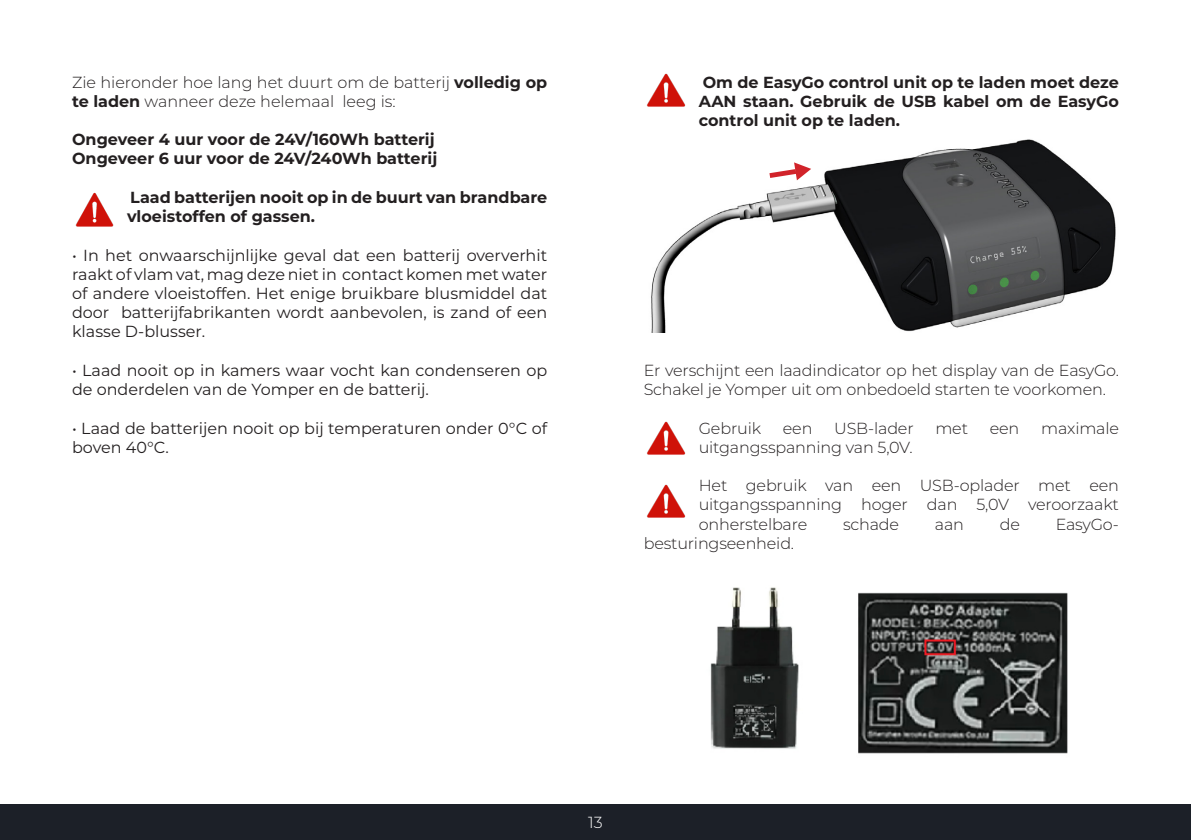
<style>
.page{position:relative;width:1191px;height:840px;background:#fff}
.page>*{position:absolute;margin:0;border:0;box-sizing:border-box;transform-origin:0 0}
.t1{font:300 16px/19.2px "Montserrat";letter-spacing:-.01em;color:#231f20}
.t2{font:16px/19.2px "Montserrat";color:#231f20}
.t3{font:700 16px/19.2px "Montserrat";color:#231f20}
.t4{font:300 16px "Montserrat";color:#fff}
.s1{font-weight:700}
</style>
<div class="page">
<div style="left:0;top:803px;width:1191px;height:36px;background:#1c2028"></div>
<img style="left:75px;top:192px;width:39px;height:35px">
<img style="left:647px;top:73px;width:39px;height:34px">
<img style="left:647px;top:421px;width:39px;height:34px">
<img style="left:651px;top:139px;width:465px;height:193px">
<svg style="left:764px;top:162px;width:47px;height:19px"></svg>
<img style="left:710px;top:587px;width:358px;height:167px">
<img style="left:647px;top:484px;width:39px;height:33px">
<p class="t1" style="left:72px;top:72px;width:477px">Zie hieronder hoe lang het duurt om de batterij <span class="s1">volledig op te laden</span> wanneer deze helemaal leeg is:</p>
<p class="t3" style="left:72px;top:129px;width:364px">Ongeveer 4 uur voor de 24V/160Wh batterij</p>
<p class="t3" style="left:72px;top:148px;width:367px">Ongeveer 6 uur voor de 24V/240Wh batterij</p>
<p class="t3" style="left:127px;top:187px;width:422px">Laad batterijen nooit op in de buurt van brandbare vloeistoffen of gassen.</p>
<p class="t2" style="left:72px;top:244px;width:477px;text-align:justify">• In het onwaarschijnlijke geval dat een batterij oververhit raakt of vlam vat, mag deze niet in contact komen met water of andere vloeistoffen. Het enige bruikbare blusmiddel dat door batterijfabrikanten wordt aanbevolen, is zand of een klasse D-blusser.</p>
<p class="t2" style="left:72px;top:360px;width:477px">• Laad nooit op in kamers waar vocht kan condenseren op de onderdelen van de Yomper en de batterij.</p>
<p class="t2" style="left:72px;top:417px;width:477px">• Laad de batterijen nooit op bij temperaturen onder 0°C of boven 40°C.</p>
<p class="t3" style="left:698px;top:71px;width:422px;text-align:justify">Om de EasyGo control unit op te laden moet deze AAN staan. Gebruik de USB kabel om de EasyGo control unit op te laden.</p>
<p class="t1" style="left:643px;top:360px;width:477px">Er verschijnt een laadindicator op het display van de EasyGo.<br>Schakel je Yomper uit om onbedoeld starten te voorkomen.</p>
<p class="t1" style="left:698px;top:417px;width:64px">Gebruik</p>
<p class="t1" style="left:783px;top:417px;width:31px">een</p>
<p class="t1" style="left:834px;top:417px;width:81px">USB-lader</p>
<p class="t1" style="left:935px;top:417px;width:34px">met</p>
<p class="t1" style="left:989px;top:417px;width:31px">een</p>
<p class="t1" style="left:1041px;top:417px;width:79px">maximale</p>
<p class="t1" style="left:698px;top:437px;width:215px">uitgangsspanning van 5,0V.</p>
<p class="t1" style="left:698px;top:475px;width:422px;text-align:justify">Het gebruik van een USB-oplader met een uitgangsspanning hoger dan 5,0V veroorzaakt onherstelbare</p>
<p class="t1" style="left:843px;top:513px;width:58px">schade</p>
<p class="t1" style="left:935px;top:513px;width:31px">aan</p>
<p class="t1" style="left:999px;top:513px;width:22px">de</p>
<p class="t1" style="left:1055px;top:513px;width:65px">EasyGo-</p>
<p class="t1" style="left:643px;top:533px;width:152px">besturingseenheid.</p>
<p class="t4" style="left:588px;top:810px;width:16px">13</p>
</div>
